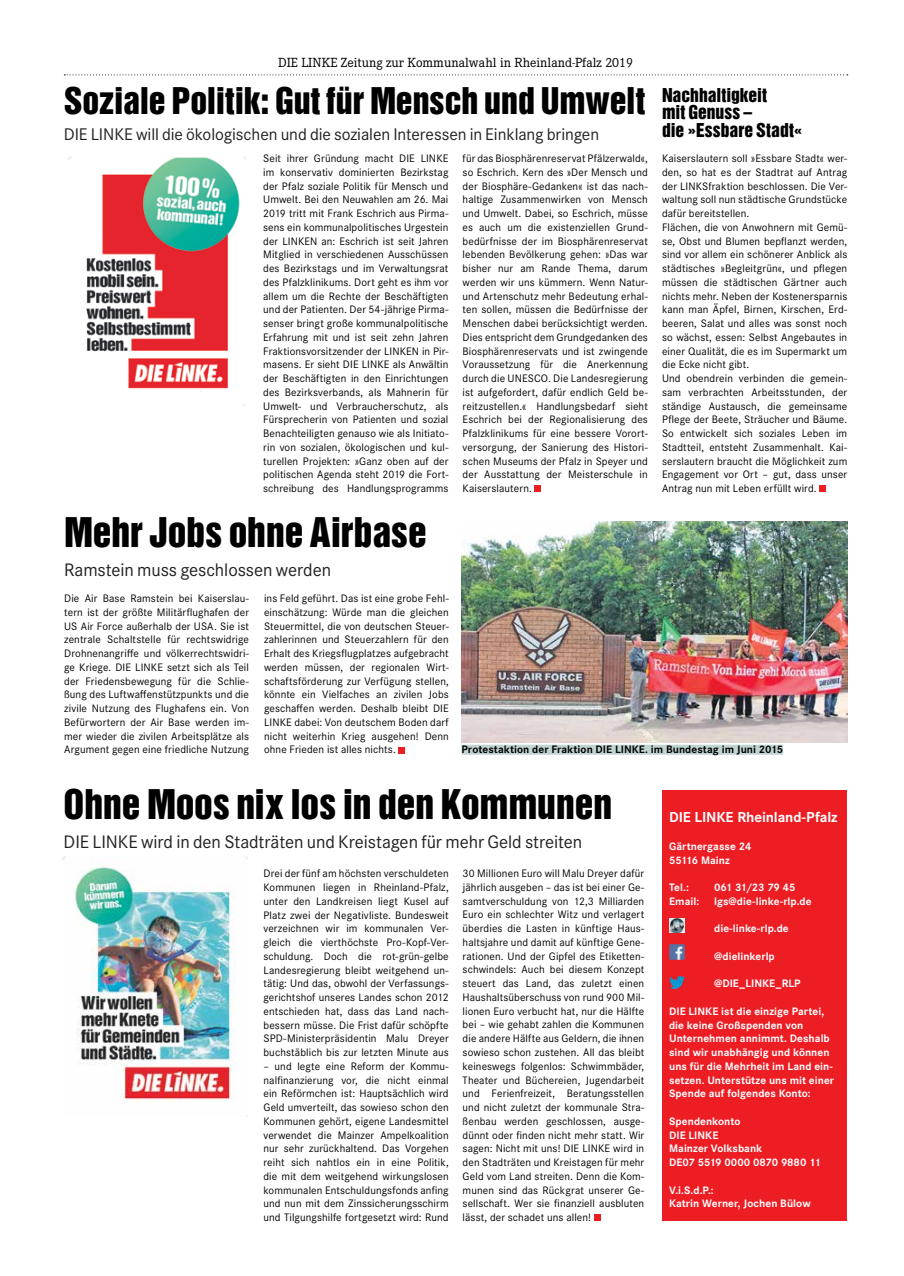
<style>
.page{position:relative;width:904px;height:1276px;background:#fff}
.page>*{position:absolute;margin:0;border:0;box-sizing:border-box;transform-origin:0 0}
.t1{font:37.5px "Helvetica Inserat LT";letter-spacing:-.005em;color:#000}
.t2{font:33.75px "Helvetica Inserat LT";letter-spacing:-.005em;color:#000}
.t3{font:18.75px "Corporate S";letter-spacing:-.005em;color:#212121}
.t4{font:17.5px "Corporate S";letter-spacing:-.005em;color:#212121}
.t5{font:17.5px/17.5px "Helvetica Inserat LT";letter-spacing:.005em;color:#000}
.t6{font:700 15px "Corporate S";letter-spacing:-.01em;color:#fff}
.t7{font:13.75px "Corporate E";color:#000}
.t8{font:11.25px/13.8px "Corporate S";letter-spacing:.01em;color:#000;text-align:justify}
.t9{font:700 11.25px/13.8px "Corporate S";letter-spacing:.005em;color:#fff}
.t10{font:700 11.25px "Corporate S";letter-spacing:.005em;color:#000}
.t11{font:700 11.25px "Corporate S";letter-spacing:-.015em;color:#fff}
</style>
<div class="page">
<svg style="left:64px;top:74px;width:783px;height:1px"></svg>
<svg style="left:399px;top:747px;width:6px;height:6px"></svg>
<div style="left:819px;top:486px;width:7px;height:6px;background:#ed1d24"></div>
<div style="left:594px;top:1214px;width:6px;height:7px;background:#ed1d24"></div>
<svg style="left:535px;top:486px;width:6px;height:6px"></svg>
<img style="left:68px;top:157px;width:177px;height:249px">
<img style="left:63px;top:856px;width:184px;height:246px">
<img style="left:461px;top:522px;width:386px;height:220px">
<div style="left:662px;top:790px;width:184px;height:431px;background:#ed1d24"></div>
<img style="left:669px;top:918px;width:15px;height:14px">
<img style="left:669px;top:945px;width:15px;height:15px">
<img style="left:669px;top:976px;width:15px;height:13px">
<div style="left:461px;top:745px;width:322px;height:10px;background:#c1d4d5"></div>
<p class="t7" style="left:278px;top:55px;width:356px">DIE LINKE Zeitung zur Kommunalwahl in Rheinland-Pfalz 2019</p>
<h2 class="t2" style="left:64px;top:80px;width:582px">Soziale Politik: Gut für Mensch und Umwelt</h2>
<h3 class="t4" style="left:64px;top:124px;width:537px">DIE LINKE will die ökologischen und die sozialen Interessen in Einklang bringen</h3>
<p class="t8" style="left:462px;top:151px;width:187px">für das Biosphärenreservat Pfälzerwald«, so Eschrich. Kern des »Der Mensch und der Biosphäre-Gedanken« ist das nach&shy;haltige Zusammenwirken von Mensch und Umwelt. Dabei, so Eschrich, müsse es auch um die existenziellen Grund&shy;bedürfnisse der im Biosphärenreservat lebenden Bevölkerung gehen: »Das war bisher nur am Rande Thema, darum werden wir uns kümmern. Wenn Natur&shy;und Artenschutz mehr Bedeutung erhal&shy;ten sollen, müssen die Bedürfnisse der Menschen dabei berücksichtigt werden.<br>Dies entspricht dem Grundgedanken des Biosphärenreservats und ist zwingende Voraussetzung für die Anerkennung durch die UNESCO. Die Landesregierung ist aufgefordert, dafür endlich Geld be&shy;reitzustellen.« Handlungsbedarf sieht Eschrich bei der Regionalisierung des Pfalzklinikums für eine bessere Vorort&shy;versorgung, der Sanierung des Histori&shy;schen Museums der Pfalz in Speyer und der Ausstattung der Meisterschule in Kaiserslautern.</p>
<h1 class="t1" style="left:64px;top:510px;width:364px">Mehr Jobs ohne Airbase</h1>
<h3 class="t3" style="left:64px;top:559px;width:268px">Ramstein muss geschlossen werden</h3>
<p class="t8" style="left:263px;top:151px;width:187px">Seit ihrer Gründung macht DIE LINKE im konservativ dominierten Bezirkstag der Pfalz soziale Politik für Mensch und Umwelt. Bei den Neuwahlen am 26. Mai 2019 tritt mit Frank Eschrich aus Pirma&shy;sens ein kommunalpolitisches Urgestein der LINKEN an: Eschrich ist seit Jahren Mitglied in verschiedenen Ausschüssen des Bezirkstags und im Verwaltungsrat des Pfalzklinikums. Dort geht es ihm vor allem um die Rechte der Beschäftigten und der Patienten. Der 54-jährige Pirma&shy;senser bringt große kommunalpolitische Erfahrung mit und ist seit zehn Jahren Fraktionsvorsitzender der LINKEN in Pir&shy;masens. Er sieht DIE LINKE als Anwältin der Beschäftigten in den Einrichtungen des Bezirksverbands, als Mahnerin für Umwelt- und Verbraucherschutz, als Fürsprecherin von Patienten und sozial Benachteiligten genauso wie als Initiato&shy;rin von sozialen, ökologischen und kul&shy;turellen Projekten: »Ganz oben auf der politischen Agenda steht 2019 die Fort&shy;schreibung des Handlungsprogramms</p>
<h3 class="t5" style="left:662px;top:86px;width:142px">Nachhaltigkeit<br>mit Genuss –<br>die »Essbare Stadt«</h3>
<p class="t8" style="left:662px;top:151px;width:187px;text-align:left">Kaiserslautern soll »Essbare Stadt« wer&shy;den, so hat es der Stadtrat auf Antrag der LINKSfraktion beschlossen. Die Ver&shy;waltung soll nun städtische Grundstücke dafür bereitstellen.<br>Flächen, die von Anwohnern mit Gemü&shy;se, Obst und Blumen bepflanzt werden, sind vor allem ein schönerer Anblick als städtisches »Begleitgrün«, und pflegen müssen die städtischen Gärtner auch nichts mehr. Neben der Kostenersparnis kann man Äpfel, Birnen, Kirschen, Erd&shy;beeren, Salat und alles was sonst noch so wächst, essen: Selbst Angebautes in einer Qualität, die es im Supermarkt um die Ecke nicht gibt.<br>Und obendrein verbinden die gemein&shy;sam verbrachten Arbeitsstunden, der ständige Austausch, die gemeinsame Pflege der Beete, Sträucher und Bäume.<br>So entwickelt sich soziales Leben im Stadtteil, entsteht Zusammenhalt. Kai&shy;serslautern braucht die Möglichkeit zum Engagement vor Ort – gut, dass unser Antrag nun mit Leben erfüllt wird.</p>
<p class="t8" style="left:64px;top:591px;width:186px">Die Air Base Ramstein bei Kaiserslau&shy;tern ist der größte Militärflughafen der US Air Force außerhalb der USA. Sie ist zentrale Schaltstelle für rechtswidrige Drohnenangriffe und völkerrechtswidri&shy;ge Kriege. DIE LINKE setzt sich als Teil der Friedensbewegung für die Schlie&shy;ßung des Luftwaffenstützpunkts und die zivile Nutzung des Flughafens ein. Von Befürwortern der Air Base werden im&shy;mer wieder die zivilen Arbeitsplätze als Argument gegen eine friedliche Nutzung</p>
<p class="t8" style="left:264px;top:591px;width:186px">ins Feld geführt. Das ist eine grobe Fehl&shy;einschätzung: Würde man die gleichen Steuermittel, die von deutschen Steuer&shy;zahlerinnen und Steuerzahlern für den Erhalt des Kriegsflugplatzes aufgebracht werden müssen, der regionalen Wirt&shy;schaftsförderung zur Verfügung stellen, könnte ein Vielfaches an zivilen Jobs geschaffen werden. Deshalb bleibt DIE LINKE dabei: Von deutschem Boden darf nicht weiterhin Krieg ausgehen! Denn ohne Frieden ist alles nichts.</p>
<p class="t10" style="left:461px;top:743px;width:323px">Protestaktion der Fraktion DIE LINKE. im Bundestag im Juni 2015</p>
<h1 class="t1" style="left:64px;top:781px;width:550px">Ohne Moos nix los in den Kommunen</h1>
<h3 class="t3" style="left:64px;top:831px;width:520px">DIE LINKE wird in den Stadträten und Kreistagen für mehr Geld streiten</h3>
<p class="t8" style="left:263px;top:866px;width:187px">Drei der fünf am höchsten verschuldeten Kommunen liegen in Rheinland-Pfalz, unter den Landkreisen liegt Kusel auf Platz zwei der Negativliste. Bundesweit verzeichnen wir im kommunalen Ver&shy;gleich die vierthöchste Pro-Kopf-Ver&shy;schuldung. Doch die rot-grün-gelbe Landesregierung bleibt weitgehend un&shy;tätig: Und das, obwohl der Verfassungs&shy;gerichtshof unseres Landes schon 2012 entschieden hat, dass das Land nach&shy;bessern müsse. Die Frist dafür schöpfte SPD-Ministerpräsidentin Malu Dreyer buchstäblich bis zur letzten Minute aus</p>
<p class="t8" style="left:263px;top:1059px;width:187px">– und legte eine Reform der Kommu&shy;nalfinanzierung vor, die nicht einmal ein Reförmchen ist: Hauptsächlich wird Geld umverteilt, das sowieso schon den Kommunen gehört, eigene Landesmittel verwendet die Mainzer Ampelkoalition nur sehr zurückhaltend. Das Vorgehen reiht sich nahtlos ein in eine Politik, die mit dem weitgehend wirkungslosen kommunalen Entschuldungsfonds anfing und nun mit dem Zinssicherungsschirm und Tilgungshilfe fortgesetzt wird: Rund</p>
<p class="t8" style="left:462px;top:866px;width:183px">30 Millionen Euro will Malu Dreyer dafür jährlich ausgeben – das ist bei einer Ge&shy;samtverschuldung von 12,3 Milliarden Euro ein schlechter Witz und verlagert überdies die Lasten in künftige Haus&shy;haltsjahre und damit auf künftige Gene&shy;rationen. Und der Gipfel des Etiketten&shy;schwindels: Auch bei diesem Konzept steuert das Land, das zuletzt einen Haushaltsüberschuss von rund 900 Mil&shy;lionen Euro verbucht hat, nur die Hälfte bei – wie gehabt zahlen die Kommunen die andere Hälfte aus Geldern, die ihnen sowieso schon zustehen. All das bleibt keineswegs folgenlos: Schwimmbäder, Theater und Büchereien, Jugendarbeit und Ferienfreizeit, Beratungsstellen und nicht zuletzt der kommunale Stra&shy;ßenbau werden geschlossen, ausge&shy;dünnt oder finden nicht mehr statt. Wir sagen: Nicht mit uns! DIE LINKE wird in den Stadträten und Kreistagen für mehr Geld vom Land streiten. Denn die Kom&shy;munen sind das Rückgrat unserer Ge&shy;sellschaft. Wer sie finanziell ausbluten lässt, der schadet uns allen!</p>
<h3 class="t6" style="left:669px;top:808px;width:170px">DIE LINKE Rheinland-Pfalz</h3>
<p class="t9" style="left:669px;top:839px;width:84px">Gärtnergasse 24<br>55116 Mainz</p>
<p class="t9" style="left:669px;top:880px;width:21px">Tel.:</p>
<p class="t11" style="left:714px;top:881px;width:83px">061 31/23 79 45</p>
<p class="t9" style="left:669px;top:894px;width:32px">Email:</p>
<p class="t9" style="left:714px;top:894px;width:99px">lgs@die-linke-rlp.de</p>
<p class="t9" style="left:714px;top:922px;width:76px">die-linke-rlp.de</p>
<p class="t9" style="left:714px;top:949px;width:62px">@dielinkerlp</p>
<p class="t9" style="left:714px;top:977px;width:88px">@DIE_LINKE_RLP</p>
<p class="t9" style="left:669px;top:1004px;width:166px">DIE LINKE ist die einzige Partei, die keine Großspenden von<br>Unternehmen annimmt. Deshalb sind wir unabhängig und können uns für die Mehrheit im Land ein&shy;setzen. Unterstütze uns mit einer<br>Spende auf folgendes Konto:</p>
<p class="t9" style="left:669px;top:1114px;width:153px">Spendenkonto<br>DIE LINKE<br>Mainzer Volksbank<br>DE07 5519 0000 0870 9880 11</p>
<p class="t9" style="left:669px;top:1183px;width:143px">V.i.S.d.P.:<br>Katrin Werner, Jochen Bülow</p>
</div>
